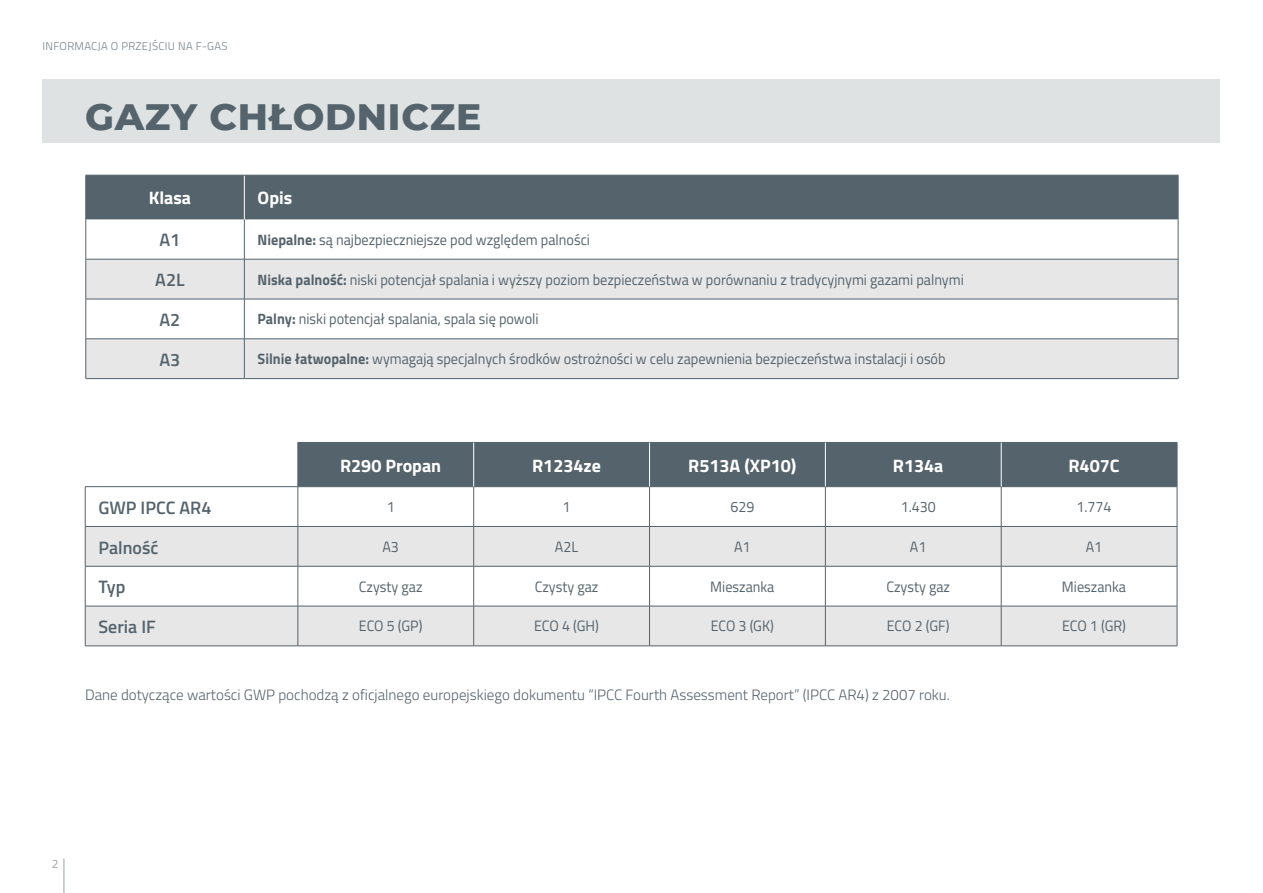
<style>
.page{position:relative;width:1263px;height:893px;background:#fff}
.page>*{position:absolute;margin:0;border:0;box-sizing:border-box;transform-origin:0 0}
.t1{font:800 37.5px "Montserrat";letter-spacing:.02em;color:#55636c}
.t2{font:700 18px "Titillium Web";color:#fff}
.t3{font:600 18px "Titillium Web";color:#55636c}
.t4{font:15px "Titillium Web";color:#55636c;scale:.95 1}
.t5{font:300 15px "Titillium Web";color:#55636c}
.t6{font:12px "Titillium Web";color:#96a1a5}
.t7{font:300 11.25px "Titillium Web";letter-spacing:.03em;color:#727f87}
.s1{font-weight:700}
</style>
<div class="page">
<hr style="left:64px;top:858px;width:1px;height:35px;background:#96a1a5">
<div style="left:43px;top:79px;width:1177px;height:64px;background:#dee2e2"></div>
<div style="left:87px;top:176px;width:1091px;height:43px;background:#55636c"></div>
<svg style="left:87px;top:260px;width:1091px;height:118px;fill:#e7e7e8"></svg>
<hr style="left:86px;top:219px;width:1px;height:40px;background:#55636c">
<hr style="left:244px;top:219px;width:1px;height:40px;background:#55636c">
<hr style="left:1178px;top:219px;width:1px;height:40px;background:#55636c">
<hr style="left:86px;top:259px;width:158px;height:1px;background:#55636c">
<hr style="left:86px;top:259px;width:1px;height:40px;background:#55636c">
<hr style="left:244px;top:259px;width:934px;height:1px;background:#55636c">
<hr style="left:244px;top:259px;width:1px;height:40px;background:#55636c">
<hr style="left:1178px;top:259px;width:1px;height:40px;background:#55636c">
<hr style="left:86px;top:299px;width:158px;height:1px;background:#55636c">
<hr style="left:86px;top:299px;width:1px;height:40px;background:#55636c">
<hr style="left:244px;top:299px;width:934px;height:1px;background:#55636c">
<hr style="left:244px;top:299px;width:1px;height:40px;background:#55636c">
<hr style="left:1178px;top:299px;width:1px;height:40px;background:#55636c">
<hr style="left:86px;top:339px;width:158px;height:1px;background:#55636c">
<hr style="left:86px;top:339px;width:1px;height:39px;background:#55636c">
<hr style="left:244px;top:339px;width:934px;height:1px;background:#55636c">
<hr style="left:244px;top:339px;width:1px;height:39px;background:#55636c">
<hr style="left:1178px;top:339px;width:1px;height:39px;background:#55636c">
<hr style="left:86px;top:378px;width:158px;height:1px;background:#55636c">
<hr style="left:244px;top:378px;width:934px;height:1px;background:#55636c">
<hr style="left:244px;top:175px;width:1px;height:44px;background:#fff">
<hr style="left:86px;top:175px;width:158px;height:1px;background:#55636c">
<hr style="left:86px;top:175px;width:1px;height:44px;background:#55636c">
<hr style="left:244px;top:175px;width:934px;height:1px;background:#55636c">
<hr style="left:1178px;top:175px;width:1px;height:44px;background:#55636c">
<div style="left:299px;top:443px;width:878px;height:43px;background:#55636c"></div>
<svg style="left:86px;top:527px;width:1091px;height:119px;fill:#e7e7e8"></svg>
<hr style="left:85px;top:486px;width:213px;height:1px;background:#55636c">
<hr style="left:85px;top:487px;width:1px;height:39px;background:#55636c">
<hr style="left:298px;top:486px;width:176px;height:1px;background:#55636c">
<hr style="left:298px;top:487px;width:1px;height:39px;background:#55636c">
<hr style="left:474px;top:486px;width:175px;height:1px;background:#55636c">
<hr style="left:473px;top:487px;width:1px;height:39px;background:#55636c">
<hr style="left:649px;top:486px;width:176px;height:1px;background:#55636c">
<hr style="left:649px;top:487px;width:1px;height:39px;background:#55636c">
<hr style="left:825px;top:486px;width:176px;height:1px;background:#55636c">
<hr style="left:825px;top:487px;width:1px;height:39px;background:#55636c">
<hr style="left:1001px;top:486px;width:176px;height:1px;background:#55636c">
<hr style="left:1001px;top:487px;width:1px;height:39px;background:#55636c">
<hr style="left:1177px;top:487px;width:1px;height:39px;background:#55636c">
<hr style="left:85px;top:526px;width:213px;height:1px;background:#55636c">
<hr style="left:85px;top:527px;width:1px;height:39px;background:#55636c">
<hr style="left:298px;top:526px;width:176px;height:1px;background:#55636c">
<hr style="left:298px;top:527px;width:1px;height:39px;background:#55636c">
<hr style="left:474px;top:526px;width:175px;height:1px;background:#55636c">
<hr style="left:473px;top:527px;width:1px;height:39px;background:#55636c">
<hr style="left:649px;top:526px;width:176px;height:1px;background:#55636c">
<hr style="left:649px;top:527px;width:1px;height:39px;background:#55636c">
<hr style="left:825px;top:526px;width:176px;height:1px;background:#55636c">
<hr style="left:825px;top:527px;width:1px;height:39px;background:#55636c">
<hr style="left:1001px;top:526px;width:176px;height:1px;background:#55636c">
<hr style="left:1001px;top:527px;width:1px;height:39px;background:#55636c">
<hr style="left:1177px;top:527px;width:1px;height:39px;background:#55636c">
<hr style="left:85px;top:566px;width:213px;height:1px;background:#55636c">
<hr style="left:85px;top:566px;width:1px;height:40px;background:#55636c">
<hr style="left:298px;top:566px;width:176px;height:1px;background:#55636c">
<hr style="left:298px;top:566px;width:1px;height:40px;background:#55636c">
<hr style="left:474px;top:566px;width:175px;height:1px;background:#55636c">
<hr style="left:473px;top:566px;width:1px;height:40px;background:#55636c">
<hr style="left:649px;top:566px;width:176px;height:1px;background:#55636c">
<hr style="left:649px;top:566px;width:1px;height:40px;background:#55636c">
<hr style="left:825px;top:566px;width:176px;height:1px;background:#55636c">
<hr style="left:825px;top:566px;width:1px;height:40px;background:#55636c">
<hr style="left:1001px;top:566px;width:176px;height:1px;background:#55636c">
<hr style="left:1001px;top:566px;width:1px;height:40px;background:#55636c">
<hr style="left:1177px;top:566px;width:1px;height:40px;background:#55636c">
<hr style="left:85px;top:606px;width:213px;height:1px;background:#55636c">
<hr style="left:85px;top:606px;width:1px;height:40px;background:#55636c">
<hr style="left:298px;top:606px;width:176px;height:1px;background:#55636c">
<hr style="left:298px;top:606px;width:1px;height:40px;background:#55636c">
<hr style="left:474px;top:606px;width:175px;height:1px;background:#55636c">
<hr style="left:473px;top:606px;width:1px;height:40px;background:#55636c">
<hr style="left:649px;top:606px;width:176px;height:1px;background:#55636c">
<hr style="left:649px;top:606px;width:1px;height:40px;background:#55636c">
<hr style="left:825px;top:606px;width:176px;height:1px;background:#55636c">
<hr style="left:825px;top:606px;width:1px;height:40px;background:#55636c">
<hr style="left:1001px;top:606px;width:176px;height:1px;background:#55636c">
<hr style="left:1001px;top:606px;width:1px;height:40px;background:#55636c">
<hr style="left:1177px;top:606px;width:1px;height:40px;background:#55636c">
<hr style="left:85px;top:646px;width:213px;height:1px;background:#55636c">
<hr style="left:298px;top:646px;width:176px;height:1px;background:#55636c">
<hr style="left:474px;top:646px;width:175px;height:1px;background:#55636c">
<hr style="left:649px;top:646px;width:176px;height:1px;background:#55636c">
<hr style="left:825px;top:646px;width:176px;height:1px;background:#55636c">
<hr style="left:1001px;top:646px;width:176px;height:1px;background:#55636c">
<hr style="left:298px;top:442px;width:176px;height:1px;background:#55636c">
<hr style="left:298px;top:443px;width:1px;height:43px;background:#55636c">
<hr style="left:474px;top:442px;width:175px;height:1px;background:#55636c">
<hr style="left:649px;top:442px;width:176px;height:1px;background:#55636c">
<hr style="left:825px;top:442px;width:176px;height:1px;background:#55636c">
<hr style="left:1001px;top:442px;width:176px;height:1px;background:#55636c">
<hr style="left:473px;top:443px;width:1px;height:43px;background:#fff">
<hr style="left:649px;top:443px;width:1px;height:43px;background:#fff">
<hr style="left:825px;top:443px;width:1px;height:43px;background:#fff">
<hr style="left:1001px;top:443px;width:1px;height:43px;background:#fff">
<hr style="left:1177px;top:443px;width:1px;height:43px;background:#55636c">
<p class="t7" style="left:43px;top:38px;width:186px">INFORMACJA O PRZEJŚCIU NA F-GAS</p>
<h1 class="t1" style="left:85px;top:89px;width:398px">GAZY CHŁODNICZE</h1>
<p class="t2" style="left:149px;top:184px;width:44px">Klasa</p>
<p class="t2" style="left:258px;top:184px;width:36px">Opis</p>
<p class="t3" style="left:160px;top:227px;width:22px">A1</p>
<p class="t4" style="left:258px;top:228px;width:351px"><span class="s1">Niepalne:</span> są najbezpieczniejsze pod względem palności</p>
<p class="t3" style="left:155px;top:266px;width:31px">A2L</p>
<p class="t4" style="left:258px;top:268px;width:745px"><span class="s1">Niska palność:</span> niski potencjał spalania i wyższy poziom bezpieczeństwa w porównaniu z tradycyjnymi gazami palnymi</p>
<p class="t3" style="left:160px;top:306px;width:22px">A2</p>
<p class="t4" style="left:258px;top:308px;width:297px"><span class="s1">Palny:</span> niski potencjał spalania, spala się powoli</p>
<p class="t3" style="left:160px;top:346px;width:22px">A3</p>
<p class="t4" style="left:258px;top:348px;width:726px"><span class="s1">Silnie łatwopalne:</span> wymagają specjalnych środków ostrożności w celu zapewnienia bezpieczeństwa instalacji i osób</p>
<p class="t2" style="left:340px;top:452px;width:103px">R290 Propan</p>
<p class="t2" style="left:532px;top:452px;width:70px">R1234ze</p>
<p class="t2" style="left:688px;top:452px;width:110px">R513A (XP10)</p>
<p class="t2" style="left:893px;top:452px;width:52px">R134a</p>
<p class="t2" style="left:1068px;top:452px;width:53px">R407C</p>
<p class="t3" style="left:98px;top:494px;width:114px">GWP IPCC AR4</p>
<p class="t4" style="left:387px;top:496px;width:10px">1</p>
<p class="t4" style="left:562px;top:496px;width:10px">1</p>
<p class="t4" style="left:730px;top:496px;width:27px">629</p>
<p class="t4" style="left:901px;top:496px;width:38px">1.430</p>
<p class="t4" style="left:1076px;top:496px;width:38px">1.774</p>
<p class="t3" style="left:98px;top:534px;width:61px">Palność</p>
<p class="t4" style="left:382px;top:536px;width:19px">A3</p>
<p class="t4" style="left:555px;top:536px;width:26px">A2L</p>
<p class="t4" style="left:734px;top:536px;width:19px">A1</p>
<p class="t4" style="left:910px;top:536px;width:19px">A1</p>
<p class="t4" style="left:1086px;top:536px;width:19px">A1</p>
<p class="t3" style="left:98px;top:573px;width:28px">Typ</p>
<p class="t4" style="left:359px;top:575px;width:68px">Czysty gaz</p>
<p class="t4" style="left:535px;top:575px;width:68px">Czysty gaz</p>
<p class="t4" style="left:710px;top:575px;width:69px">Mieszanka</p>
<p class="t4" style="left:886px;top:575px;width:68px">Czysty gaz</p>
<p class="t4" style="left:1062px;top:575px;width:69px">Mieszanka</p>
<p class="t3" style="left:98px;top:613px;width:59px">Seria IF</p>
<p class="t4" style="left:359px;top:615px;width:68px">ECO 5 (GP)</p>
<p class="t4" style="left:534px;top:615px;width:70px">ECO 4 (GH)</p>
<p class="t4" style="left:711px;top:615px;width:68px">ECO 3 (GK)</p>
<p class="t4" style="left:887px;top:615px;width:67px">ECO 2 (GF)</p>
<p class="t4" style="left:1062px;top:615px;width:69px">ECO 1 (GR)</p>
<p class="t5" style="left:85px;top:683px;width:866px">Dane dotyczące wartości GWP pochodzą z oficjalnego europejskiego dokumentu “IPCC Fourth Assessment Report” (IPCC AR4) z 2007 roku.</p>
<p class="t6" style="left:52px;top:854px;width:8px">2</p>
</div>
